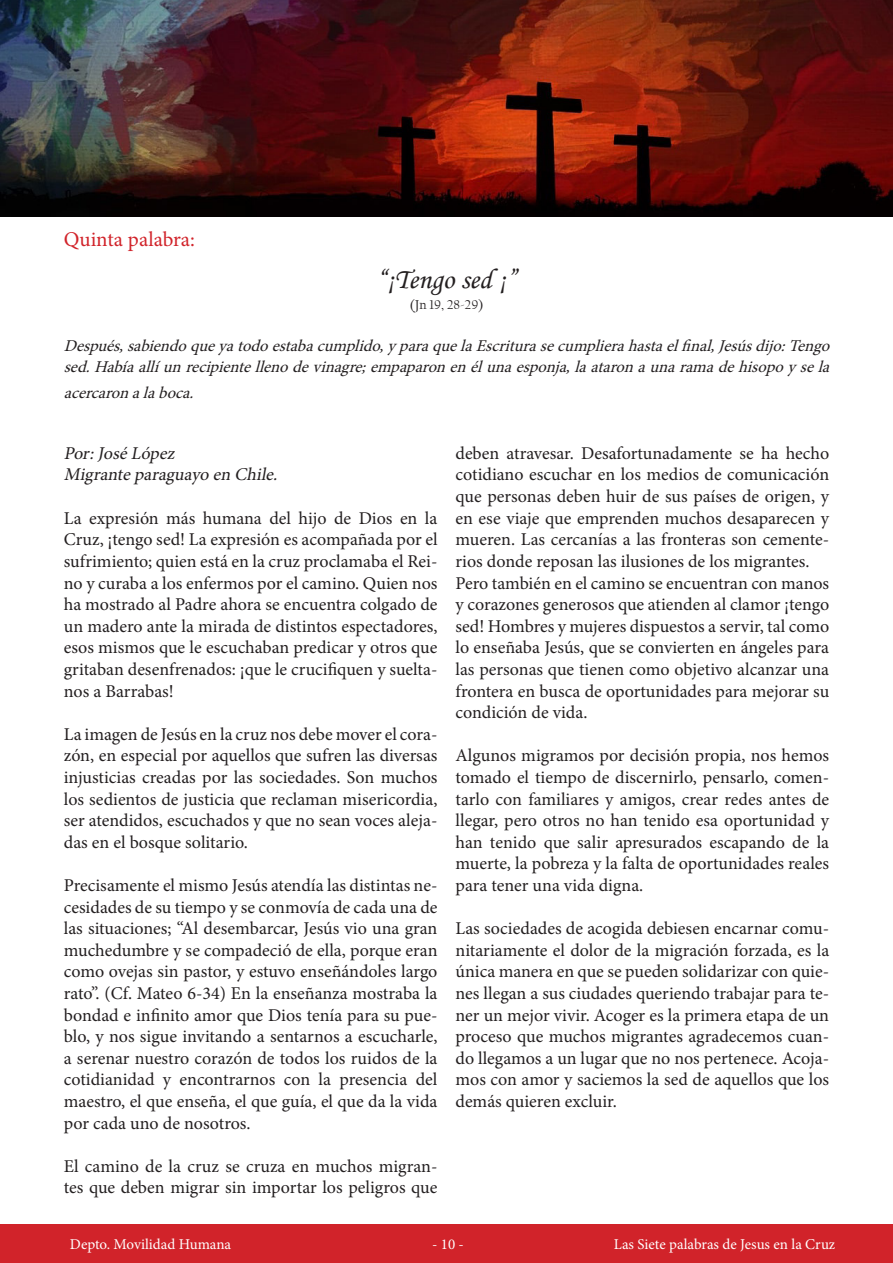
<style>
.page{position:relative;width:893px;height:1263px;background:#fff}
.page>*{position:absolute;margin:0;border:0;box-sizing:border-box;transform-origin:0 0}
.t1{font:28.5px "Monotype Corsiva";color:#231f20}
.t2{font:21px "Minion Pro";color:#d1232a}
.t3{font:18px/21.6px "Minion Pro";letter-spacing:-.005em;color:#231f20;text-align:justify}
.t4{font:italic 18px "Minion Pro";color:#231f20}
.t5{font:italic 16.5px/21px "Minion Pro";color:#231f20}
.t6{font:15px "Minion Pro";letter-spacing:-.005em;color:#fff}
.t7{font:13.5px "Californian FB";color:#231f20}
</style>
<div class="page">
<img style="left:0;top:0;width:893px;height:217px">
<div style="left:0;top:1224px;width:893px;height:39px;background:#d1232a"></div>
<p class="t2" style="left:64px;top:226px;width:133px">Quinta palabra:</p>
<p class="t1" style="left:377px;top:262px;width:141px">“¡Tengo sed ¡”</p>
<p class="t7" style="left:410px;top:297px;width:75px">(Jn 19, 28-29)</p>
<p class="t5" style="left:64px;top:336px;width:773px">Después,sabiendoqueyatodoestabacumplido,yparaquelaEscriturasecumplierahastaelfinal,Jesúsdijo:Tengo sed.Habíaallíunrecipientellenodevinagre;empaparonenélunaesponja,laataronaunaramadehisopoysela</p>
<p class="t5" style="left:64px;top:382px;width:137px">acercaronalaboca.</p>
<p class="t4" style="left:64px;top:441px;width:117px">Por:JoséLópez</p>
<p class="t4" style="left:64px;top:463px;width:219px">Migranteparaguayo en Chile.</p>
<p class="t3" style="left:64px;top:507px;width:375px">La expresión más humana del hijo de Dios en la Cruz, ¡tengo sed! La expresión es acompañada por el sufrimiento; quien está en la cruz proclamaba el Rei&shy;no y curaba a los enfermos por el camino. Quien nos ha mostrado al Padre ahora se encuentra colgado de un madero ante la mirada de distintos espectadores, esos mismos que le escuchaban predicar y otros que gritaban desenfrenados: ¡que le crucifiquen y suelta&shy;nos a Barrabas!</p>
<p class="t3" style="left:64px;top:723px;width:375px">La imagen de Jesús en la cruz nos debe mover el cora&shy;zón, en especial por aquellos que sufren las diversas injusticias creadas por las sociedades. Son muchos los sedientos de justicia que reclaman misericordia, ser atendidos, escuchados y que no sean voces aleja&shy;das en el bosque solitario.</p>
<p class="t3" style="left:64px;top:874px;width:375px">Precisamente el mismo Jesús atendía las distintas ne&shy;cesidades de su tiempo y se conmovía de cada una de las situaciones; “Al desembarcar, Jesús vio una gran muchedumbre y se compadeció de ella, porque eran como ovejas sin pastor, y estuvo enseñándoles largo rato”. (Cf. Mateo 6-34) En la enseñanza mostraba la bondad e infinito amor que Dios tenía para su pue&shy;blo, y nos sigue invitando a sentarnos a escucharle, a serenar nuestro corazón de todos los ruidos de la cotidianidad y encontrarnos con la presencia del maestro, el que enseña, el que guía, el que da la vida por cada uno de nosotros.</p>
<p class="t3" style="left:64px;top:1155px;width:375px">El camino de la cruz se cruza en muchos migran&shy;tes que deben migrar sin importar los peligros que</p>
<p class="t3" style="left:455px;top:442px;width:375px">deben atravesar. Desafortunadamente se ha hecho cotidiano escuchar en los medios de comunicación que personas deben huir de sus países de origen, y en ese viaje que emprenden muchos desaparecen y mueren. Las cercanías a las fronteras son cemente&shy;rios donde reposan las ilusiones de los migrantes.</p>
<p class="t3" style="left:455px;top:572px;width:375px">Pero también en el camino se encuentran con manos y corazones generosos que atienden al clamor ¡tengo sed! Hombres y mujeres dispuestos a servir, tal como lo enseñaba Jesús, que se convierten en ángeles para las personas que tienen como objetivo alcanzar una frontera en busca de oportunidades para mejorar su condición de vida.</p>
<p class="t3" style="left:455px;top:745px;width:375px">Algunos migramos por decisión propia, nos hemos tomado el tiempo de discernirlo, pensarlo, comen&shy;tarlo con familiares y amigos, crear redes antes de llegar, pero otros no han tenido esa oportunidad y han tenido que salir apresurados escapando de la muerte, la pobreza y la falta de oportunidades reales para tener una vida digna.</p>
<p class="t3" style="left:455px;top:918px;width:375px">Las sociedades de acogida debiesen encarnar comu&shy;nitariamente el dolor de la migración forzada, es la única manera en que se pueden solidarizar con quie&shy;nes llegan a sus ciudades queriendo trabajar para te&shy;ner un mejor vivir. Acoger es la primera etapa de un proceso que muchos migrantes agradecemos cuan&shy;do llegamos a un lugar que no nos pertenece. Acoja&shy;mos con amor y saciemos la sed de aquellos que los demás quieren excluir.</p>
<p class="t6" style="left:70px;top:1234px;width:163px">Depto. Movilidad Humana</p>
<p class="t6" style="left:432px;top:1234px;width:33px">- 10 -</p>
<p class="t6" style="left:614px;top:1234px;width:223px">Las Siete palabras de Jesus en la Cruz</p>
</div>
